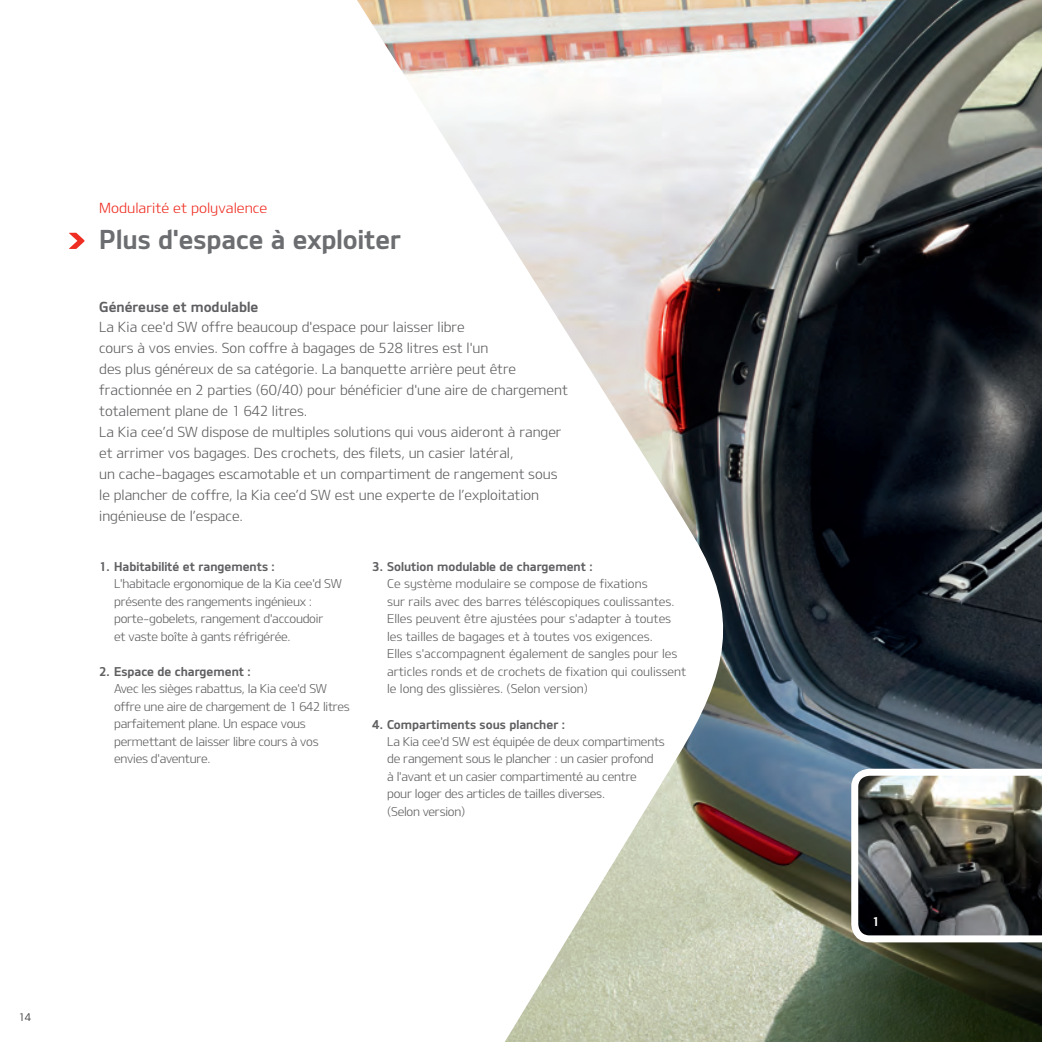
<style>
.page{position:relative;width:1042px;height:1042px;background:#fff}
.page>*{position:absolute;margin:0;border:0;box-sizing:border-box;transform-origin:0 0}
.t1{font:26.25px "Design KOTFB";color:#6c6d70}
.t2{font:14px/21px "Design KOTFL";color:#5f5f62}
.t3{font:14px "Design KOTFL";color:#ee2e22}
.t4{font:14px "Design KOTFB";color:#5f5f62}
.t5{font:12.25px/17.5px "Design KOTFL";letter-spacing:-.02em;color:#5f5f62}
.t6{font:12.25px/17.5px "Design KOTFL";color:#5f5f62}
.t7{font:12.25px "Design KOTFB";color:#5f5f62}
.t8{font:12.25px "Design KOTFB";color:#fff}
.t9{font:10.5px "Design KOTFL";color:#231f20}
</style>
<div class="page">
<img style="left:357px;top:0;width:685px;height:1042px">
<svg style="left:851px;top:769px;width:191px;height:173px"></svg>
<svg style="left:69px;top:233px;width:15px;height:16px"></svg>
<p class="t3" style="left:99px;top:199px;width:170px">Modularité et polyvalence</p>
<h1 class="t1" style="left:99px;top:223px;width:303px">Plus d'espace à exploiter</h1>
<p class="t4" style="left:99px;top:297px;width:161px">Généreuse et modulable</p>
<p class="t2" style="left:99px;top:316px;width:470px">La Kia cee'd SW offre beaucoup d'espace pour laisser libre<br>cours à vos envies. Son coffre à bagages de 528 litres est l'un<br>des plus généreux de sa catégorie. La banquette arrière peut être fractionnée en 2 parties (60/40) pour bénéficier d'une aire de chargement totalement plane de 1 642 litres.<br>La Kia cee’d SW dispose de multiples solutions qui vous aideront à ranger et arrimer vos bagages. Des crochets, des filets, un casier latéral,<br>un cache-bagages escamotable et un compartiment de rangement sous le plancher de coffre, la Kia cee’d SW est une experte de l’exploitation ingénieuse de l’espace.</p>
<p class="t7" style="left:99px;top:559px;width:177px">1. Habitabilité et rangements :</p>
<p class="t5" style="left:114px;top:574px;width:229px">L'habitacle ergonomique de la Kia cee'd SW présente des rangements ingénieux : porte-gobelets, rangement d'accoudoir<br>et vaste boîte à gants réfrigérée.</p>
<p class="t7" style="left:99px;top:664px;width:153px">2. Espace de chargement :</p>
<p class="t5" style="left:114px;top:679px;width:237px">Avec les sièges rabattus, la Kia cee'd SW offre une aire de chargement de 1 642 litres parfaitement plane. Un espace vous permettant de laisser libre cours à vos envies d'aventure.</p>
<p class="t7" style="left:372px;top:559px;width:222px">3. Solution modulable de chargement :</p>
<p class="t6" style="left:387px;top:574px;width:301px">Ce système modulaire se compose de fixations<br>sur rails avec des barres téléscopiques coulissantes.<br>Elles peuvent être ajustées pour s'adapter à toutes les tailles de bagages et à toutes vos exigences.<br>Elles s'accompagnent également de sangles pour les articles ronds et de crochets de fixation qui coulissent le long des glissières. (Selon version)</p>
<p class="t7" style="left:372px;top:716px;width:194px">4. Compartiments sous plancher :</p>
<p class="t5" style="left:387px;top:732px;width:279px">La Kia cee'd SW est équipée de deux compartiments de rangement sous le plancher : un casier profond<br>à l'avant et un casier compartimenté au centre<br>pour loger des articles de tailles diverses.<br>(Selon version)</p>
<p class="t9" style="left:19px;top:1010px;width:14px">14</p>
<p class="t8" style="left:872px;top:914px;width:9px">1</p>
</div>
